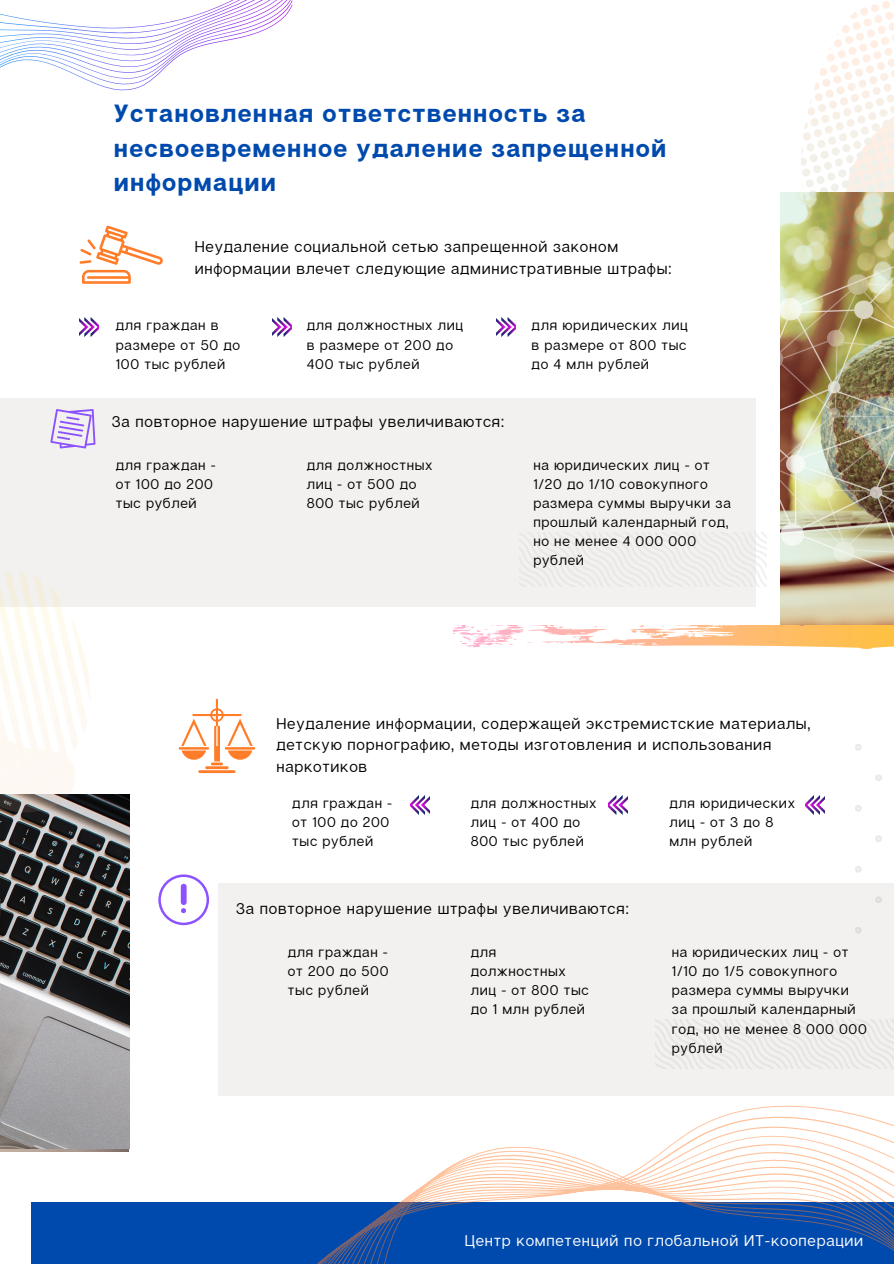
<style>
.page{position:relative;width:894px;height:1264px;background:#fff}
.page>*{position:absolute;margin:0;border:0;box-sizing:border-box;transform-origin:0 0}
.t1{font:700 24.75px/35px "Articulat CF";letter-spacing:.05em;color:#004aad}
.t2{font:15.45px/21.5px "Articulat CF";letter-spacing:.05em;color:#000}
.t3{font:15.45px "Articulat CF";letter-spacing:.05em;color:#fff}
.t4{font:13.95px/19.2px "Articulat CF";letter-spacing:.05em;color:#000}
</style>
<div class="page">
<div style="left:32px;top:1202px;width:861px;height:61px;background:#004aad"></div>
<svg style="left:218px;top:1095px;width:675px;height:168px"></svg>
<svg style="left:754px;top:532px;width:12px;height:54px"></svg>
<div style="left:0;top:398px;width:754px;height:208px;background:#f2f1ef"></div>
<svg style="left:0;top:0;width:292px;height:91px"></svg>
<img style="left:780px;top:292px;width:113px;height:333px">
<img style="left:792px;top:292px;width:101px;height:128px">
<svg style="left:780px;top:1px;width:113px;height:291px"></svg>
<svg style="left:80px;top:225px;width:83px;height:59px"></svg>
<img style="left:80px;top:317px;width:19px;height:20px">
<img style="left:272px;top:317px;width:20px;height:20px">
<img style="left:496px;top:317px;width:20px;height:20px">
<hr style="left:205px;top:766px;width:23px;height:3px;background:#ff7c29">
<hr style="left:198px;top:770px;width:37px;height:3px;background:#ff7c29">
<hr style="left:178px;top:747px;width:31px;height:2px;background:#ff7c29">
<hr style="left:225px;top:747px;width:30px;height:2px;background:#ff7c29">
<svg style="left:181px;top:698px;width:71px;height:67px"></svg>
<svg style="left:50px;top:409px;width:45px;height:39px"></svg>
<svg style="left:158px;top:874px;width:51px;height:51px"></svg>
<div style="left:218px;top:883px;width:675px;height:212px;background:#f2f1ef"></div>
<svg style="left:655px;top:1019px;width:238px;height:49px"></svg>
<img style="left:805px;top:795px;width:19px;height:19px">
<img style="left:608px;top:795px;width:19px;height:19px">
<img style="left:410px;top:795px;width:19px;height:19px">
<svg style="left:855px;top:744px;width:6px;height:6px"></svg>
<svg style="left:875px;top:774px;width:6px;height:7px"></svg>
<svg style="left:855px;top:805px;width:6px;height:6px"></svg>
<svg style="left:875px;top:835px;width:6px;height:7px"></svg>
<svg style="left:855px;top:866px;width:6px;height:6px"></svg>
<svg style="left:875px;top:896px;width:6px;height:7px"></svg>
<svg style="left:855px;top:927px;width:6px;height:6px"></svg>
<img style="left:0;top:879px;width:129px;height:269px">
<svg style="left:453px;top:625px;width:440px;height:24px"></svg>
<img style="left:0;top:879px;width:112px;height:65px">
<svg style="left:0;top:572px;width:140px;height:307px"></svg>
<p class="t1" style="left:114px;top:95px;width:554px">Установленная ответственность за несвоевременное удаление запрещенной информации</p>
<p class="t2" style="left:195px;top:236px;width:478px">Неудаление социальной сетью запрещенной законом информации влечет следующие административные штрафы:</p>
<p class="t4" style="left:116px;top:315px;width:126px">для граждан в размере от 50 до<br>100 тыс рублей</p>
<p class="t4" style="left:307px;top:315px;width:158px">для должностных лиц в размере от 200 до<br>400 тыс рублей</p>
<p class="t4" style="left:531px;top:315px;width:157px;text-align:justify">для юридических лиц в размере от 800 тыс до 4 млн рублей</p>
<p class="t2" style="left:112px;top:410px;width:394px">За повторное нарушение штрафы увеличиваются:</p>
<p class="t4" style="left:116px;top:455px;width:101px">для граждан - от 100 до 200 тыс рублей</p>
<p class="t4" style="left:307px;top:455px;width:127px">для должностных лиц - от 500 до<br>800 тыс рублей</p>
<p class="t4" style="left:533px;top:455px;width:199px">на юридических лиц - от<br>1/20 до 1/10 совокупного размера суммы выручки за прошлый календарный год, но не менее 4 000 000 рублей</p>
<p class="t2" style="left:276px;top:712px;width:535px">Неудаление информации, содержащей экстремистские материалы, детскую порнографию, методы изготовления и использования наркотиков</p>
<p class="t4" style="left:292px;top:792px;width:101px">для граждан - от 100 до 200 тыс рублей</p>
<p class="t4" style="left:470px;top:792px;width:127px">для должностных лиц - от 400 до<br>800 тыс рублей</p>
<p class="t4" style="left:669px;top:792px;width:127px">для юридических лиц-от3до8 млн рублей</p>
<p class="t2" style="left:236px;top:897px;width:394px">За повторное нарушение штрафы увеличиваются:</p>
<p class="t4" style="left:288px;top:942px;width:102px;text-align:justify">для граждан - от 200 до 500 тыс рублей</p>
<p class="t4" style="left:470px;top:942px;width:119px">для должностных лиц - от 800 тыс до 1 млн рублей</p>
<p class="t4" style="left:671px;top:942px;width:196px">на юридических лиц - от<br>1/10 до 1/5 совокупного размера суммы выручки за прошлый календарный год, но не менее 8 000 000 рублей</p>
<p class="t3" style="left:464px;top:1230px;width:400px">Центр компетенций по глобальной ИТ-кооперации</p>
</div>
